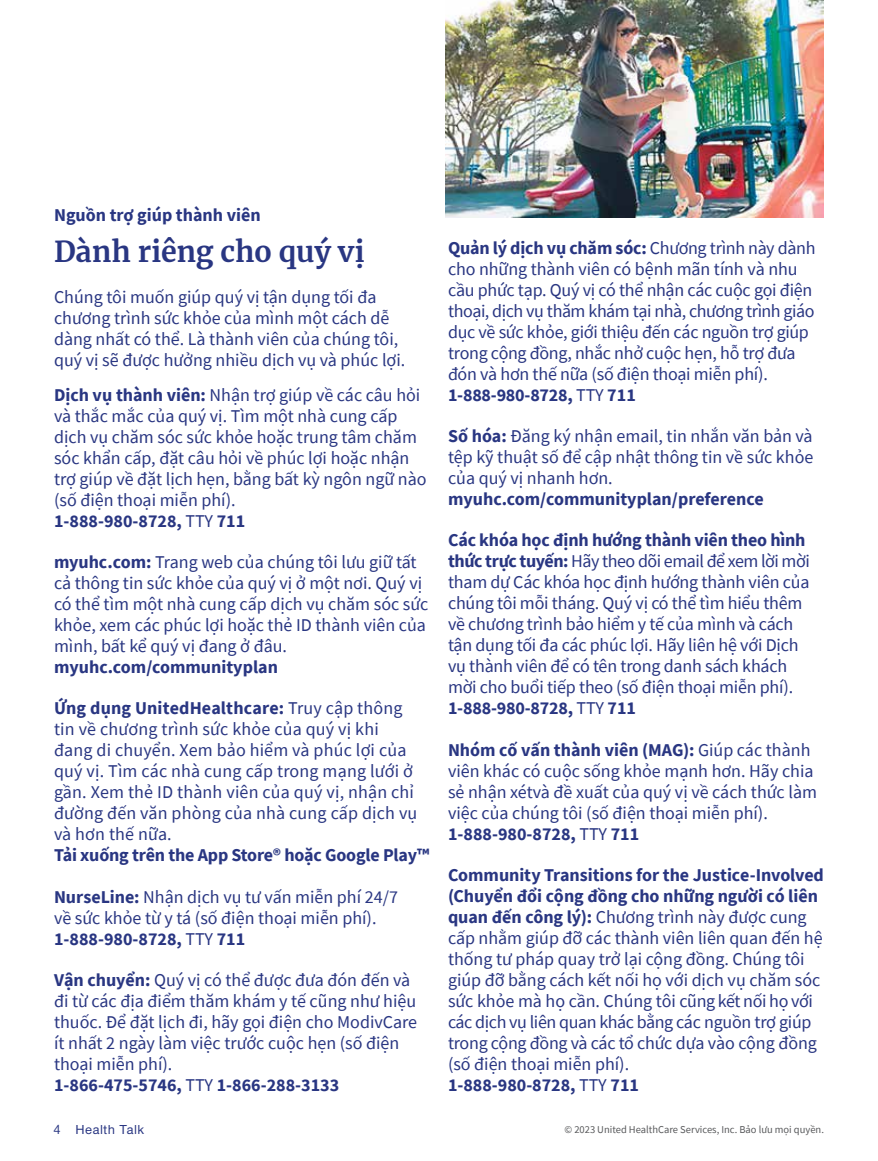
<style>
.page{position:relative;width:878px;height:1161px;background:#fff}
.page>*{position:absolute;margin:0;border:0;box-sizing:border-box;transform-origin:0 0}
.Summary_allnested_2_or_3_column_AMC{font:700 28.5px "Merriweather";letter-spacing:.005em;color:#293682}
.Summary_allnested_2_or_3_column_AMC-2{font:18px/21px "Source Sans Pro";color:#293682}
.Sans_no_indent_AMC{font:18px/21px "Source Sans Pro";color:#293682}
.t1{font:700 18px "Source Sans Pro";color:#293682}
.Folio_V_AMC{font:500 13.5px "UHC Sans";letter-spacing:.04em;color:#293682}
.Legal_language_AMC{font:10.5px "Source Sans Pro";color:#58595b}
.s1{font-weight:700}
</style>
<div class="page">
<img style="left:446px;top:0;width:378px;height:218px">
<p class="t1" style="left:54px;top:202px;width:208px">Nguồn trợ giúp thành viên</p>
<p class="Summary_allnested_2_or_3_column_AMC" style="left:54px;top:232px;width:312px">Dành riêng cho quý vị</p>
<p class="Sans_no_indent_AMC" style="left:54px;top:287px;width:353px">Chúng tôi muốn giúp quý vị tận dụng tối đa chương trình sức khỏe của mình một cách dễ dàng nhất có thể. Là thành viên của chúng tôi, quý vị sẽ được hưởng nhiều dịch vụ và phúc lợi.</p>
<p class="Summary_allnested_2_or_3_column_AMC-2" style="left:54px;top:384px;width:374px"><span class="s1">Dịch vụ thành viên:</span> Nhận trợ giúp về các câu hỏi và thắc mắc của quý vị. Tìm một nhà cung cấp dịch vụ chăm sóc sức khỏe hoặc trung tâm chăm sóc khẩn cấp, đặt câu hỏi về phúc lợi hoặc nhận trợ giúp về đặt lịch hẹn, bằng bất kỳ ngôn ngữ nào (số điện thoại miễn phí).<br><span class="s1">1-888-980-8728,</span> TTY <span class="s1">711</span></p>
<p class="Summary_allnested_2_or_3_column_AMC-2" style="left:54px;top:551px;width:376px"><span class="s1">myuhc.com:</span> Trang web của chúng tôi lưu giữ tất cả thông tin sức khỏe của quý vị ở một nơi. Quý vị có thể tìm một nhà cung cấp dịch vụ chăm sóc sức khỏe, xem các phúc lợi hoặc thẻ ID thành viên của mình, bất kể quý vị đang ở đâu. <span class="s1">myuhc.com/communityplan</span></p>
<p class="Summary_allnested_2_or_3_column_AMC-2" style="left:54px;top:698px;width:377px"><span class="s1">Ứng dụng UnitedHealthcare:</span> Truy cập thông<br>tin về chương trình sức khỏe của quý vị khi<br>đang di chuyển. Xem bảo hiểm và phúc lợi của quý vị. Tìm các nhà cung cấp trong mạng lưới ở gần. Xem thẻ ID thành viên của quý vị, nhận chỉ đường đến văn phòng của nhà cung cấp dịch vụ và hơn thế nữa.<br><span class="s1">Tải xuống trên the App Store® hoặc Google Play™</span></p>
<p class="Summary_allnested_2_or_3_column_AMC-2" style="left:54px;top:886px;width:345px"><span class="s1">NurseLine:</span> Nhận dịch vụ tư vấn miễn phí 24/7 về sức khỏe từ y tá (số điện thoại miễn phí).<br><span class="s1">1-888-980-8728,</span> TTY <span class="s1">711</span></p>
<p class="Summary_allnested_2_or_3_column_AMC-2" style="left:54px;top:969px;width:364px"><span class="s1">Vận chuyển:</span> Quý vị có thể được đưa đón đến và đi từ các địa điểm thăm khám y tế cũng như hiệu thuốc. Để đặt lịch đi, hãy gọi điện cho ModivCare ít nhất 2 ngày làm việc trước cuộc hẹn (số điện thoại miễn phí).<br><span class="s1">1-866-475-5746,</span> TTY <span class="s1">1-866-288-3133</span></p>
<p class="Folio_V_AMC" style="left:54px;top:1120px;width:92px">4 Health Talk</p>
<p class="Summary_allnested_2_or_3_column_AMC-2" style="left:448px;top:237px;width:369px"><span class="s1">Quản lý dịch vụ chăm sóc:</span> Chương trình này dành cho những thành viên có bệnh mãn tính và nhu cầu phức tạp. Quý vị có thể nhận các cuộc gọi điện thoại, dịch vụ thăm khám tại nhà, chương trình giáo dục về sức khỏe, giới thiệu đến các nguồn trợ giúp trong cộng đồng, nhắc nhở cuộc hẹn, hỗ trợ đưa đón và hơn thế nữa (số điện thoại miễn phí).<br><span class="s1">1-888-980-8728,</span> TTY <span class="s1">711</span></p>
<p class="Summary_allnested_2_or_3_column_AMC-2" style="left:448px;top:425px;width:367px"><span class="s1">Số hóa:</span> Đăng ký nhận email, tin nhắn văn bản và tệp kỹ thuật số để cập nhật thông tin về sức khỏe của quý vị nhanh hơn. <span class="s1">myuhc.com/communityplan/preference</span></p>
<p class="Summary_allnested_2_or_3_column_AMC-2" style="left:448px;top:530px;width:363px"><span class="s1">Các khóa học định hướng thành viên theo hình thức trực tuyến:</span> Hãy theo dõi email để xem lời mời tham dự Các khóa học định hướng thành viên của chúng tôi mỗi tháng. Quý vị có thể tìm hiểu thêm về chương trình bảo hiểm y tế của mình và cách tận dụng tối đa các phúc lợi. Hãy liên hệ với Dịch vụ thành viên để có tên trong danh sách khách mời cho buổi tiếp theo (số điện thoại miễn phí).<br><span class="s1">1-888-980-8728,</span> TTY <span class="s1">711</span></p>
<p class="Summary_allnested_2_or_3_column_AMC-2" style="left:448px;top:739px;width:370px"><span class="s1">Nhóm cố vấn thành viên (MAG):</span> Giúp các thành viên khác có cuộc sống khỏe mạnh hơn. Hãy chia sẻ nhận xétvà đề xuất của quý vị về cách thức làm việc của chúng tôi (số điện thoại miễn phí).<br><span class="s1">1-888-980-8728,</span> TTY <span class="s1">711</span></p>
<p class="Summary_allnested_2_or_3_column_AMC-2" style="left:448px;top:864px;width:377px"><span class="s1">Community Transitions for the Justice-Involved (Chuyển đổi cộng đồng cho những người có liên quan đến công lý):</span> Chương trình này được cung cấp nhằm giúp đỡ các thành viên liên quan đến hệ thống tư pháp quay trở lại cộng đồng. Chúng tôi giúp đỡ bằng cách kết nối họ với dịch vụ chăm sóc sức khỏe mà họ cần. Chúng tôi cũng kết nối họ với các dịch vụ liên quan khác bằng các nguồn trợ giúp trong cộng đồng và các tổ chức dựa vào cộng đồng (số điện thoại miễn phí).<br><span class="s1">1-888-980-8728,</span> TTY <span class="s1">711</span></p>
<p class="Legal_language_AMC" style="left:564px;top:1122px;width:261px">© 2023 United HealthCare Services, Inc. Bảo lưu mọi quyền.</p>
</div>
